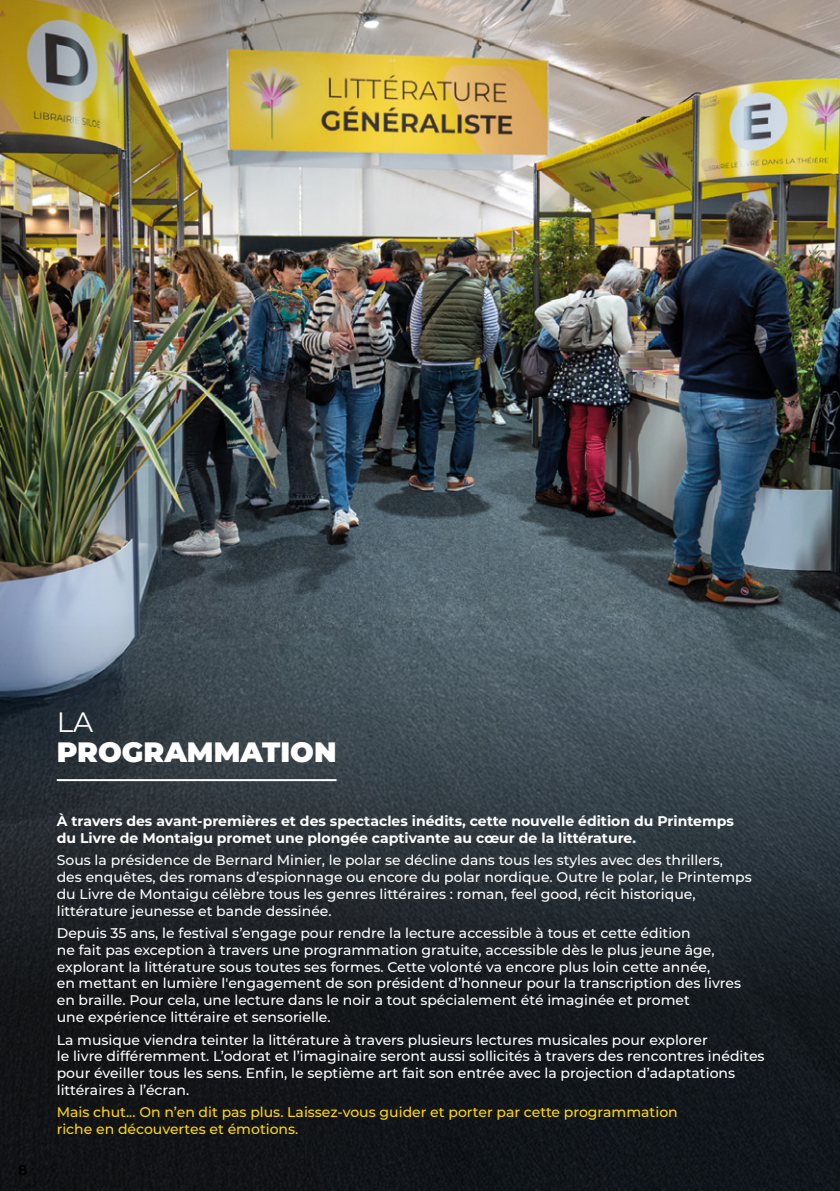
<style>
.page{position:relative;width:840px;height:1191px;background:#fff}
.page>*{position:absolute;margin:0;border:0;box-sizing:border-box;transform-origin:0 0}
.t1{font:900 28px "Montserrat";color:#fff}
.t2{font:28px "Montserrat";color:#fff}
.t3{font:500 14px/16.8px "Montserrat";color:#fff}
.t4{font:700 14px/16.8px "Montserrat";color:#fff}
.t5{font:500 14px/16.8px "Montserrat";color:#ffd800}
.t6{font:600 14px "Montserrat";color:#000}
</style>
<div class="page">
<img style="left:0;top:0;width:839px;height:610px">
<svg style="left:0;top:610px;width:839px;height:581px;background:#283036"></svg>
<hr style="left:57px;top:779px;width:279px;height:2px;background:#fff">
<p class="t6" style="left:18px;top:1160px;width:11px">8</p>
<h1 class="t2" style="left:57px;top:703px;width:38px">LA</h1>
<h1 class="t1" style="left:57px;top:731px;width:281px">PROGRAMMATION</h1>
<p class="t4" style="left:57px;top:812px;width:678px">À travers des avant-premières et des spectacles inédits, cette nouvelle édition du Printemps du Livre de Montaigu promet une plongée captivante au cœur de la littérature.</p>
<p class="t3" style="left:57px;top:851px;width:696px">Sous la présidence de Bernard Minier, le polar se décline dans tous les styles avec des thrillers,<br>des enquêtes, des romans d’espionnage ou encore du polar nordique. Outre le polar, le Printemps du Livre de Montaigu célèbre tous les genres littéraires : roman, feel good, récit historique, littérature jeunesse et bande dessinée.</p>
<p class="t3" style="left:57px;top:924px;width:685px">Depuis 35 ans, le festival s’engage pour rendre la lecture accessible à tous et cette édition<br>ne fait pas exception à travers une programmation gratuite, accessible dès le plus jeune âge, explorant la littérature sous toutes ses formes. Cette volonté va encore plus loin cette année,<br>en mettant en lumière l'engagement de son président d’honneur pour la transcription des livres en braille. Pour cela, une lecture dans le noir a tout spécialement été imaginée et promet<br>une expérience littéraire et sensorielle.</p>
<p class="t3" style="left:57px;top:1030px;width:709px">La musique viendra teinter la littérature à travers plusieurs lectures musicales pour explorer<br>le livre différemment. L’odorat et l’imaginaire seront aussi sollicités à travers des rencontres inédites pour éveiller tous les sens. Enfin, le septième art fait son entrée avec la projection d’adaptations littéraires à l’écran.</p>
<p class="t5" style="left:57px;top:1103px;width:622px">Mais chut... On n’en dit pas plus. Laissez-vous guider et porter par cette programmation riche en découvertes et émotions.</p>
</div>
